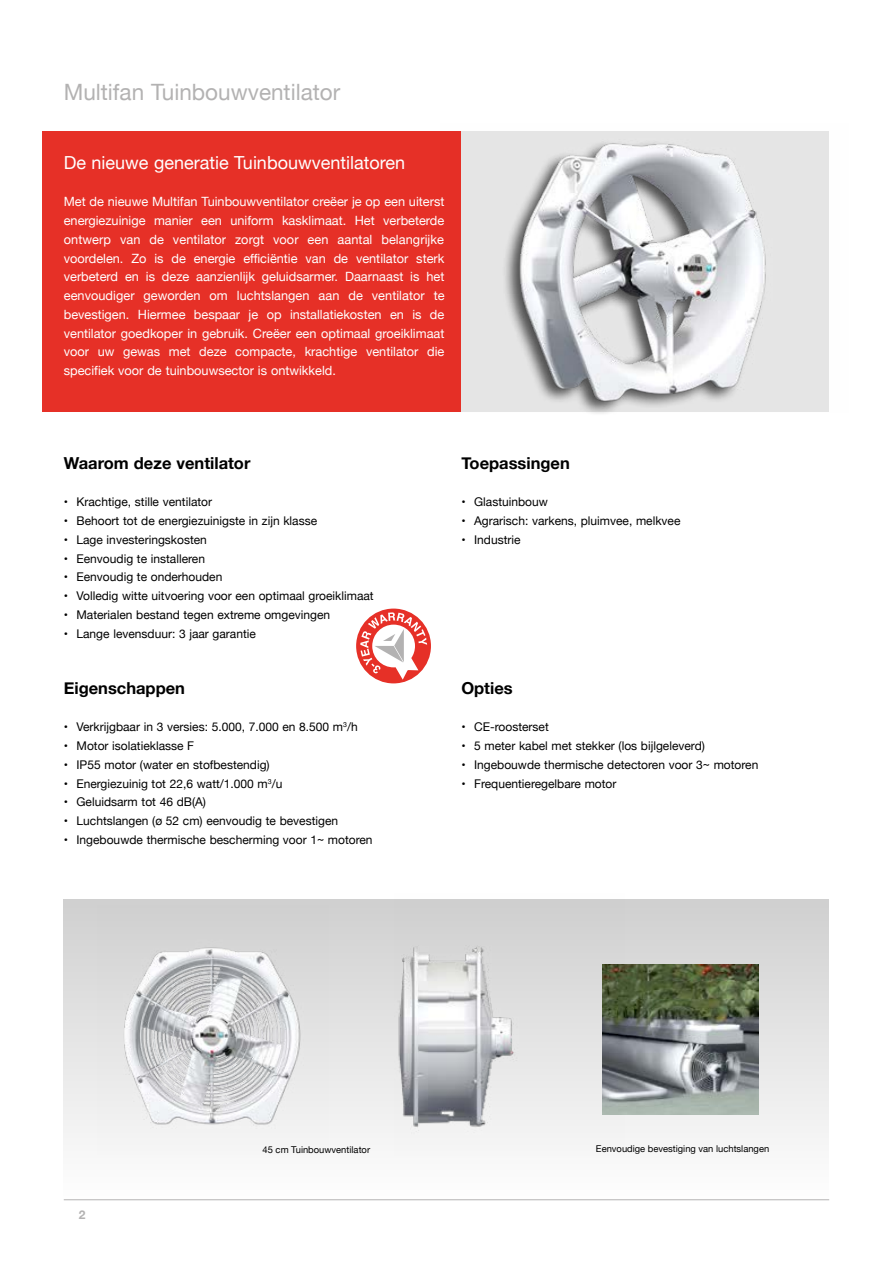
<style>
.page{position:relative;width:893px;height:1263px;background:#fff}
.page>*{position:absolute;margin:0;border:0;box-sizing:border-box;transform-origin:0 0}
.t1{font:22.5px "Helvetica Neue";color:#b3b2b2}
.t2{font:18px "Helvetica Neue";color:#fff}
.t3{font:700 16.5px "Helvetica Neue";color:#000}
.t4{font:12.75px/18.8px "Helvetica Neue";color:#fff;text-align:justify}
.t5{font:12px "Helvetica Neue";color:#000}
.t6{font:700 12px "Helvetica Neue";color:#b3b2b2}
.t7{font:9.3px "Helvetica Neue";color:#000}
</style>
<div class="page">
<div style="left:43px;top:131px;width:418px;height:281px;background:#e63027"></div>
<div style="left:356px;top:609px;width:75px;height:74px;background:#e63027;border-radius:50%"></div>
<svg style="left:360px;top:612px;width:67px;height:68px"></svg>
<img style="left:461px;top:131px;width:368px;height:282px">
<div style="left:64px;top:900px;width:765px;height:300px;background:linear-gradient(to bottom,#cdcdcd,#fdfdfd)"></div>
<img style="left:98px;top:905px;width:231px;height:250px">
<img style="left:394px;top:899px;width:231px;height:256px">
<img style="left:602px;top:965px;width:156px;height:149px">
<h1 class="t1" style="left:64px;top:76px;width:278px">Multifan Tuinbouwventilator</h1>
<h2 class="t2" style="left:64px;top:149px;width:343px">De nieuwe generatie Tuinbouwventilatoren</h2>
<p class="t4" style="left:64px;top:193px;width:382px">Met de nieuwe Multifan Tuinbouwventilator creëer je op een uiterst energiezuinige manier een uniform kasklimaat. Het verbeterde ontwerp van de ventilator zorgt voor een aantal belangrijke voordelen. Zo is de energie efficiëntie van de ventilator sterk verbeterd en is deze aanzienlijk geluidsarmer. Daarnaast is het eenvoudiger geworden om luchtslangen aan de ventilator te bevestigen. Hiermee bespaar je op installatiekosten en is de ventilator goedkoper in gebruik. Creëer een optimaal groeiklimaat voor uw gewas met deze compacte, krachtige ventilator die specifiek voor de tuinbouwsector is ontwikkeld.</p>
<h3 class="t3" style="left:64px;top:450px;width:188px">Waarom deze ventilator</h3>
<p class="t5" style="left:64px;top:493px;width:150px">• Krachtige, stille ventilator</p>
<p class="t5" style="left:64px;top:512px;width:255px">• Behoort tot de energiezuinigste in zijn klasse</p>
<p class="t5" style="left:64px;top:531px;width:145px">• Lage investeringskosten</p>
<p class="t5" style="left:64px;top:550px;width:143px">• Eenvoudig te installeren</p>
<p class="t5" style="left:64px;top:568px;width:160px">• Eenvoudig te onderhouden</p>
<p class="t5" style="left:64px;top:587px;width:311px">• Volledig witte uitvoering voor een optimaal groeiklimaat</p>
<p class="t5" style="left:64px;top:606px;width:268px">• Materialen bestand tegen extreme omgevingen</p>
<p class="t5" style="left:64px;top:625px;width:194px">• Lange levensduur: 3 jaar garantie</p>
<h3 class="t3" style="left:64px;top:675px;width:123px">Eigenschappen</h3>
<p class="t5" style="left:64px;top:718px;width:295px">• Verkrijgbaar in 3 versies: 5.000, 7.000 en 8.500 m<sup>3</sup>/h</p>
<p class="t5" style="left:64px;top:737px;width:132px">• Motor isolatieklasse F</p>
<p class="t5" style="left:64px;top:756px;width:207px">• IP55 motor (water en stofbestendig)</p>
<p class="t5" style="left:64px;top:775px;width:220px">• Energiezuinig tot 22,6 watt/1.000 m<sup>3</sup>/u</p>
<p class="t5" style="left:64px;top:793px;width:144px">• Geluidsarm tot 46 dB(A)</p>
<p class="t5" style="left:64px;top:812px;width:276px">• Luchtslangen (ø 52 cm) eenvoudig te bevestigen</p>
<p class="t5" style="left:64px;top:831px;width:310px">• Ingebouwde thermische bescherming voor 1~ motoren</p>
<h3 class="t3" style="left:461px;top:450px;width:110px">Toepassingen</h3>
<p class="t5" style="left:461px;top:493px;width:88px">• Glastuinbouw</p>
<p class="t5" style="left:461px;top:512px;width:221px">• Agrarisch: varkens, pluimvee, melkvee</p>
<p class="t5" style="left:461px;top:531px;width:61px">• Industrie</p>
<h3 class="t3" style="left:461px;top:675px;width:53px">Opties</h3>
<p class="t5" style="left:461px;top:718px;width:89px">• CE-roosterset</p>
<p class="t5" style="left:461px;top:737px;width:245px">• 5 meter kabel met stekker (los bijlgeleverd)</p>
<p class="t5" style="left:461px;top:756px;width:299px">• Ingebouwde thermische detectoren voor 3~ motoren</p>
<p class="t5" style="left:461px;top:775px;width:157px">• Frequentieregelbare motor</p>
<p class="t6" style="left:79px;top:1205px;width:8px">2</p>
<p class="t7" style="left:263px;top:1143px;width:109px">45 cm Tuinbouwventilator</p>
<p class="t7" style="left:596px;top:1142px;width:175px">Eenvoudige bevestiging van luchtslangen</p>
</div>
